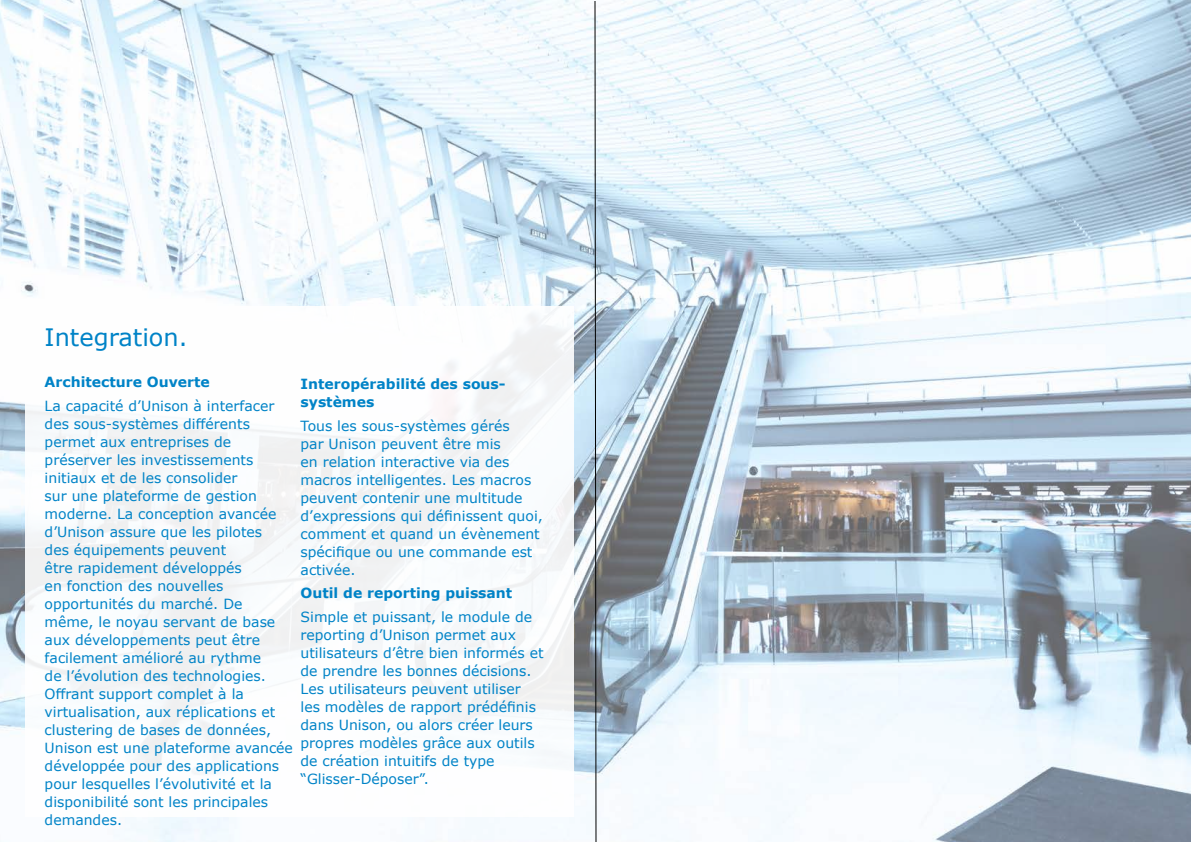
<style>
.page{position:relative;width:1191px;height:842px;background:#fff}
.page>*{position:absolute;margin:0;border:0;box-sizing:border-box;transform-origin:0 0}
.t1{font:24px "Verdana";color:#0083c7}
.t2{font:14px/18px "Verdana";color:#0083c7}
.t3{font:700 14px/18px "Verdana";color:#0083c7}
</style>
<div class="page">
<img style="left:0;top:0;width:1191px;height:842px">
<div style="left:26px;top:306px;width:548px;height:510px;background:#fff"></div>
<svg style="left:594px;top:0;width:3px;height:842px;background:#808a91"></svg>
<h1 class="t1" style="left:45px;top:321px;width:144px">Integration.</h1>
<p class="t3" style="left:45px;top:373px;width:167px">Architecture Ouverte</p>
<p class="t2" style="left:45px;top:397px;width:250px">La capacité d’Unison à interfacer des sous-systèmes différents permet aux entreprises de préserver les investissements initiaux et de les consolider<br>sur une plateforme de gestion moderne. La conception avancée d’Unison assure que les pilotes<br>des équipements peuvent<br>être rapidement développés<br>en fonction des nouvelles opportunités du marché. De même, le noyau servant de base aux développements peut être facilement amélioré au rythme<br>de l’évolution des technologies.<br>Offrant support complet à la virtualisation, aux réplications et clustering de bases de données,<br>Unison est une plateforme avancée développée pour des applications pour lesquelles l’évolutivité et la disponibilité sont les principales demandes.</p>
<p class="t3" style="left:300px;top:374px;width:206px">Interopérabilité des sous&shy;systèmes</p>
<p class="t2" style="left:300px;top:416px;width:244px">Tous les sous-systèmes gérés<br>par Unison peuvent être mis<br>en relation interactive via des macros intelligentes. Les macros peuvent contenir une multitude d’expressions qui définissent quoi, comment et quand un évènement spécifique ou une commande est activée.</p>
<p class="t3" style="left:300px;top:584px;width:213px">Outil de reporting puissant</p>
<p class="t2" style="left:300px;top:608px;width:244px">Simple et puissant, le module de reporting d’Unison permet aux utilisateurs d’être bien informés et de prendre les bonnes décisions.<br>Les utilisateurs peuvent utiliser les modèles de rapport prédéfinis dans Unison, ou alors créer leurs propres modèles grâce aux outils de création intuitifs de type “Glisser-Déposer”.</p>
</div>
